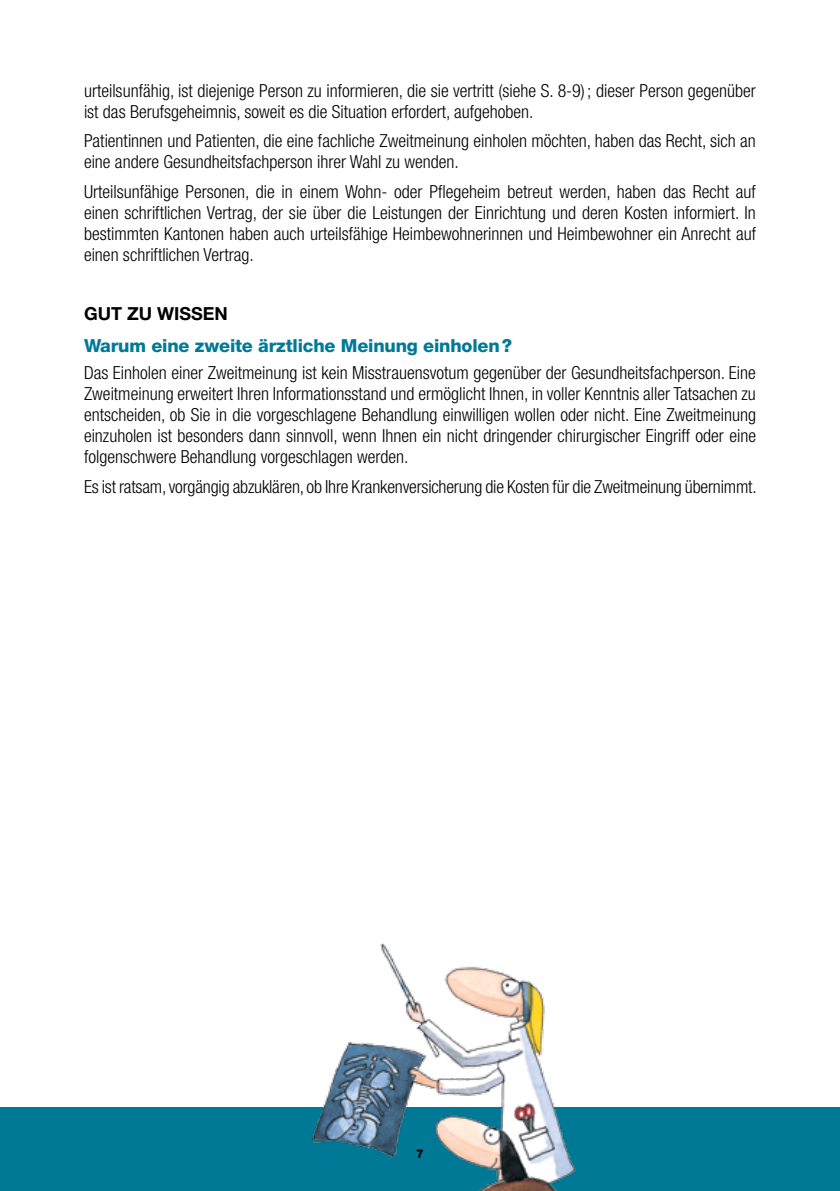
<style>
.page{position:relative;width:840px;height:1191px;background:#fff}
.page>*{position:absolute;margin:0;border:0;box-sizing:border-box;transform-origin:0 0}
.t1{font:300 condensed 18px/21px "Helvetica Neue LT Std";color:#000}
.t2{font:800 18px "Helvetica Neue LT Std";letter-spacing:-.01em;color:#007997}
.t3{font:700 18px "Helvetica Neue LT Std";color:#000}
.t4{font:800 12px "Helvetica Neue LT Std";color:#000}
</style>
<div class="page">
<hr style="left:0;top:42px;width:1px;height:487px;background:#007997">
<div style="left:0;top:1107px;width:839px;height:84px;background:#007997"></div>
<img style="left:312px;top:943px;width:265px;height:248px">
<p class="t1" style="left:84px;top:80px;width:673px">urteilsunfähig, ist diejenige Person zu informieren, die sie vertritt (siehe S. 8-9) ; dieser Person gegenüber ist das Berufsgeheimnis, soweit es die Situation erfordert, aufgehoben.</p>
<p class="t1" style="left:84px;top:130px;width:673px">Patientinnen und Patienten, die eine fachliche Zweitmeinung einholen möchten, haben das Recht, sich an eine andere Gesundheitsfachperson ihrer Wahl zu wenden.</p>
<p class="t1" style="left:84px;top:181px;width:673px;text-align:justify">Urteilsunfähige Personen, die in einem Wohn- oder Pflegeheim betreut werden, haben das Recht auf einen schriftlichen Vertrag, der sie über die Leistungen der Einrichtung und deren Kosten informiert. In bestimmten Kantonen haben auch urteilsfähige Heimbewohnerinnen und Heimbewohner ein Anrecht auf einen schriftlichen Vertrag.</p>
<p class="t3" style="left:84px;top:302px;width:145px">GUT ZU WISSEN</p>
<p class="t2" style="left:84px;top:335px;width:429px">Warum eine zweite ärztliche Meinung einholen?</p>
<p class="t1" style="left:84px;top:362px;width:673px;text-align:justify">Das Einholen einer Zweitmeinung ist kein Misstrauensvotum gegenüber der Gesundheitsfachperson. Eine Zweitmeinung erweitert Ihren Informationsstand und ermöglicht Ihnen, in voller Kenntnis aller Tatsachen zu entscheiden, ob Sie in die vorgeschlagene Behandlung einwilligen wollen oder nicht. Eine Zweitmeinung einzuholen ist besonders dann sinnvoll, wenn Ihnen ein nicht dringender chirurgischer Eingriff oder eine folgenschwere Behandlung vorgeschlagen werden.</p>
<p class="t1" style="left:84px;top:475px;width:673px">Es ist ratsam, vorgängig abzuklären, ob Ihre Krankenversicherung die Kosten für die Zweitmeinung übernimmt.</p>
<p class="t4" style="left:416px;top:1146px;width:9px">7</p>
</div>
